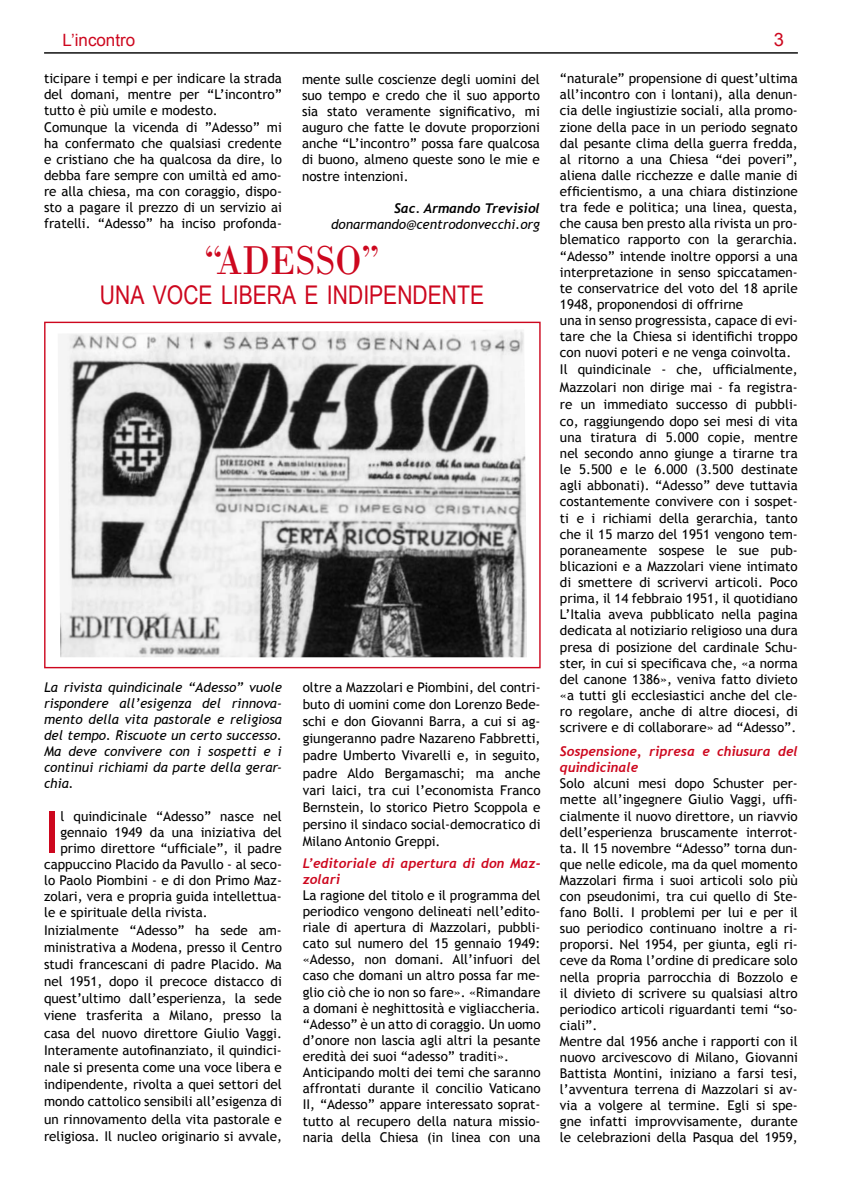
<style>
.page{position:relative;width:842px;height:1191px;background:#fff}
.page>*{position:absolute;margin:0;border:0;box-sizing:border-box;transform-origin:0 0}
.t1{font:58.5px "Trebuchet MS";color:#cd071e}
.t2{font:42.3px "Bodoni";color:#cd071e;scale:.87 1}
.t3{font:25.7px "Arial Narrow";color:#cd071e}
.t4{font:18.4px "Arial";color:#cd071e}
.t5{font:17px "Arial";color:#cd071e}
.t6{font:13.4px/16.1px "Trebuchet MS";color:#000}
.t7{font:italic 13.4px/16.1px "Trebuchet MS";color:#000;text-align:justify}
.t8{font:italic 700 13.4px/16.1px "Trebuchet";color:#cd071e}
.t9{font:italic 700 13.4px "Trebuchet";color:#000}
</style>
<div class="page">
<hr style="left:44px;top:52px;width:754px;height:2px;background:#000">
<img style="left:60px;top:330px;width:467px;height:327px">
<p class="t5" style="left:63px;top:33px;width:74px">L’incontro</p>
<h3 class="t4" style="left:774px;top:33px;width:12px">3</h3>
<p class="t6" style="left:44px;top:72px;width:239px">ticipare i tempi e per indicare la strada del domani, mentre per “L’incontro” tutto è più umile e modesto.<br>Comunque la vicenda di ”Adesso” mi ha confermato che qualsiasi credente e cristiano che ha qualcosa da dire, lo debba fare sempre con umiltà ed amo&shy;re alla chiesa, ma con coraggio, dispo&shy;sto a pagare il prezzo di un servizio ai fratelli. “Adesso” ha inciso profonda-</p>
<p class="t6" style="left:302px;top:72px;width:239px;text-align:justify">mente sulle coscienze degli uomini del suo tempo e credo che il suo apporto sia stato veramente significativo, mi auguro che fatte le dovute proporzioni anche “L’incontro” possa fare qualcosa di buono, almeno queste sono le mie e nostre intenzioni.</p>
<p class="t9" style="left:394px;top:203px;width:147px">Sac. Armando Trevisiol</p>
<p class="t7" style="left:331px;top:217px;width:210px">donarmando@centrodonvecchi.org</p>
<h2 class="t2" style="left:204px;top:235px;width:203px">“ADESSO”</h2>
<h3 class="t3" style="left:100px;top:285px;width:386px">UNA VOCE LIBERA E INDIPENDENTE</h3>
<p class="t7" style="left:44px;top:680px;width:239px">La rivista quindicinale “Adesso” vuole rispondere all’esigenza del rinnova&shy;mento della vita pastorale e religiosa del tempo. Riscuote un certo successo.<br>Ma deve convivere con i sospetti e i continui richiami da parte della gerar&shy;chia.</p>
<h1 class="t1" style="left:44px;top:810px;width:18px">I</h1>
<p class="t6" style="left:60px;top:809px;width:223px">l quindicinale “Adesso” nasce nel</p>
<p class="t6" style="left:60px;top:825px;width:223px">gennaio 1949 da una iniziativa del</p>
<p class="t6" style="left:60px;top:841px;width:223px">primo direttore “ufficiale”, il padre</p>
<p class="t6" style="left:44px;top:857px;width:239px">cappuccino Placido da Pavullo - al seco-</p>
<p class="t6" style="left:44px;top:874px;width:239px">lo Paolo Piombini - e di don Primo Maz-</p>
<p class="t6" style="left:44px;top:890px;width:239px">zolari, vera e propria guida intellettua-</p>
<p class="t6" style="left:44px;top:906px;width:165px">le e spiri tuale della rivista.</p>
<p class="t6" style="left:44px;top:923px;width:239px">Inizialmente “Adesso” ha sede am-</p>
<p class="t6" style="left:44px;top:940px;width:239px">ministrativa a Modena, presso il Centro</p>
<p class="t6" style="left:44px;top:957px;width:239px">studi francescani di padre Placido. Ma</p>
<p class="t6" style="left:44px;top:975px;width:239px">nel 1951, dopo il preco ce distacco di</p>
<p class="t6" style="left:44px;top:992px;width:239px">quest’ultimo dall’esperienza, la sede</p>
<p class="t6" style="left:44px;top:1009px;width:239px">viene trasferita a Milano, presso la</p>
<p class="t6" style="left:44px;top:1026px;width:239px">casa del nuovo direttore Giulio Vaggi.</p>
<p class="t6" style="left:44px;top:1043px;width:239px">Interamen te autofinanziato, il quindici-</p>
<p class="t6" style="left:44px;top:1060px;width:239px">nale si presenta come una voce libera e</p>
<p class="t6" style="left:44px;top:1078px;width:239px">in dipendente, rivolta a quei settori del</p>
<p class="t6" style="left:44px;top:1095px;width:239px">mondo cattolico sensibili all’esi genza di</p>
<p class="t6" style="left:44px;top:1112px;width:239px">un rinnovamento della vita pastorale e</p>
<p class="t6" style="left:44px;top:1129px;width:239px">religiosa. Il nucleo originario si avvale,</p>
<p class="t6" style="left:303px;top:679px;width:239px;line-height:17.2px;text-align:justify">oltre a Mazzolari e Piombini, del contri&shy;buto di uomini come don Lorenzo Bede&shy;schi e don Giovanni Barra, a cui si ag&shy;giungeranno padre Nazareno Fabbretti, padre Umberto Vivarelli e, in seguito, padre Aldo Bergama schi; ma anche vari laici, tra cui l’economista Franco Bernstein, lo storico Pietro Scoppola e persino il sindaco social-democratico di Mila no Antonio Greppi.</p>
<p class="t8" style="left:303px;top:856px;width:239px">L’editoriale di apertura di don Maz&shy;zolari</p>
<p class="t6" style="left:303px;top:888px;width:239px">La ragione del titolo e il pro gramma del periodico vengono de lineati nell’edito&shy;riale di apertura di Mazzolari, pubbli&shy;cato sul nume ro del 15 gennaio 1949: «Adesso, non domani. All’infuori del caso che domani un altro possa far me&shy;glio ciò che io non so fare». «Ri mandare a domani è neghittosità e vigliaccheria. “Adesso” è un atto di coraggio. Un uomo d’onore non la scia agli altri la pesante eredità dei suoi “adesso” traditi».<br>Anticipando molti dei temi che saranno affrontati durante il conci lio Vaticano II, “Adesso” appare interessato soprat&shy;tutto al recupero del la natura missio&shy;naria della Chiesa (in linea con una</p>
<p class="t6" style="left:560px;top:72px;width:239px">“naturale” propen sione di quest’ultima all’incontro con i lontani), alla denun&shy;cia delle ingiustizie sociali, alla promo&shy;zione della pace in un periodo segnato dal pesante clima della guerra fred da, al ritorno a una Chiesa “dei po veri”, aliena dalle ricchezze e dalle manie di efficientismo, a una chia ra distinzione tra fede e politica; una linea, questa, che causa ben presto alla rivista un pro&shy;blematico rapporto con la gerarchia. “Adesso” intende inoltre opporsi a una inter pretazione in senso spiccatamen&shy;te conservatrice del voto del 18 aprile 1948, proponendosi di offrirne<br>una in senso progressista, capace di evi&shy;tare che la Chiesa si identifichi troppo con nuovi poteri e ne venga coinvolta.<br>Il quindicinale - che, ufficial mente, Mazzolari non dirige mai - fa registra&shy;re un immediato succes so di pubbli&shy;co, raggiungendo dopo sei mesi di vita una tiratura di 5.000 copie, mentre nel secondo anno giunge a tirarne tra le 5.500 e le 6.000 (3.500 destinate agli abbo nati). “Adesso” deve tuttavia costan temente convivere con i sospet&shy;ti e i richiami della gerarchia, tanto che il 15 marzo del 1951 vengono tem&shy;poraneamente sospese le sue pub&shy;blicazioni e a Mazzolari viene inti mato di smettere di scrivervi artico li. Poco prima, il 14 febbraio 1951, il quotidiano L’Italia aveva pubblicato nella pagina dedicata al notiziario religioso una dura presa di posizione del cardinale Schu&shy;ster, in cui si specificava che, «a norma del canone 1386», veniva fatto divieto «a tutti gli ecclesiasti ci anche del cle&shy;ro regolare, anche di altre diocesi, di scrivere e di col laborare» ad “Adesso”.</p>
<p class="t8" style="left:560px;top:744px;width:239px">Sospensione, ripresa e chiusura del quindicinale</p>
<p class="t6" style="left:560px;top:777px;width:239px">Solo alcuni mesi dopo Schuster per&shy;mette all’ingegnere Giulio Vaggi, uffi&shy;cialmente il nuovo direttore, un riavvio dell’esperienza brusca mente interrot&shy;ta. Il 15 novembre “Adesso” torna dun&shy;que nelle edicole, ma da quel momento Mazzolari fir ma i suoi articoli solo più con pseu donimi, tra cui quello di Ste&shy;fano Bolli. I problemi per lui e per il suo periodico continuano inoltre a ri&shy;proporsi. Nel 1954, per giunta, egli ri&shy;ceve da Roma l’ordine di predica re solo nella propria parrocchia di Bozzolo e il divieto di scrivere su qualsiasi altro periodico articoli ri guardanti temi “so&shy;ciali”.<br>Mentre dal 1956 anche i rapporti con il nuovo arcivescovo di Milano, Giovanni Battista Montini, iniziano a farsi tesi, l’avventura terrena di Mazzolari si av&shy;via a volgere al termi ne. Egli si spe&shy;gne infatti improvvisa mente, durante le celebrazioni della Pasqua del 1959,</p>
</div>
